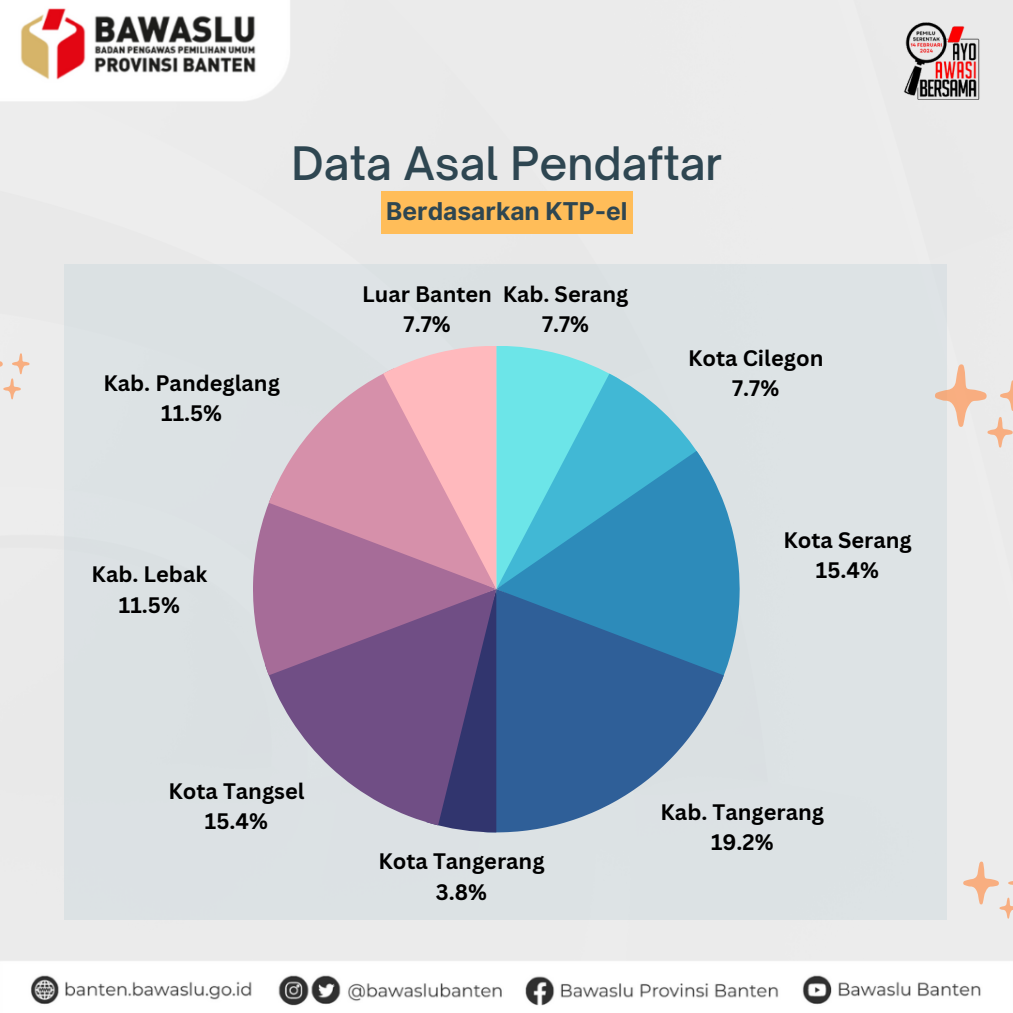
<style>
.page{position:relative;width:1013px;height:1013px;background:#fff}
.page>*{position:absolute;margin:0;border:0;box-sizing:border-box;transform-origin:0 0}
.t1{font:500 44.12px "Open Sauce One";color:#2e4651}
.t2{font:700 24.5px "Inter";color:#2e4651}
.t3{font:700 21.75px/30px "Canva Sans";color:#000;text-align:center}
</style>
<div class="page">
<div style="left:0;top:0;width:1012px;height:913px;background:#ebebeb"></div>
<div style="left:65px;top:264px;width:881px;height:655px;background:#dce2e4"></div>
<svg style="left:935px;top:364px;width:77px;height:83px;background:#ebdcd3"></svg>
<svg style="left:0;top:342px;width:30px;height:57px;background:#ede3dc"></svg>
<svg style="left:963px;top:861px;width:49px;height:52px;background:#eeded3"></svg>
<img style="left:903px;top:22px;width:77px;height:79px">
<img style="left:0;top:0;width:345px;height:145px">
<img style="left:0;top:913px;width:1012px;height:93px">
<svg style="left:620px;top:379px;width:77px;height:72px;fill:#41b8d5"></svg>
<svg style="left:620px;top:451px;width:119px;height:227px;background:#459bc2"></svg>
<svg style="left:620px;top:589px;width:103px;height:210px"></svg>
<svg style="left:253px;top:346px;width:367px;height:486px"></svg>
<div style="left:381px;top:191px;width:251px;height:42px;background:#ffbd59"></div>
<h1 class="t1" style="left:292px;top:136px;width:432px">Data Asal Pendaftar</h1>
<p class="t2" style="left:386px;top:197px;width:243px">Berdasarkan KTP-el</p>
<p class="t3" style="left:103px;top:367px;width:178px">Kab. Pandeglang<br>11.5%</p>
<p class="t3" style="left:92px;top:559px;width:117px">Kab. Lebak<br>11.5%</p>
<p class="t3" style="left:362px;top:278px;width:131px">Luar Banten<br>7.7%</p>
<p class="t3" style="left:502px;top:278px;width:127px">Kab. Serang<br>7.7%</p>
<p class="t3" style="left:688px;top:342px;width:137px">Kota Cilegon<br>7.7%</p>
<p class="t3" style="left:783px;top:524px;width:130px">Kota Serang<br>15.4%</p>
<p class="t3" style="left:168px;top:775px;width:138px">Kota Tangsel<br>15.4%</p>
<p class="t3" style="left:378px;top:846px;width:168px">Kota Tangerang<br>3.8%</p>
<p class="t3" style="left:660px;top:797px;width:165px">Kab. Tangerang<br>19.2%</p>
</div>
